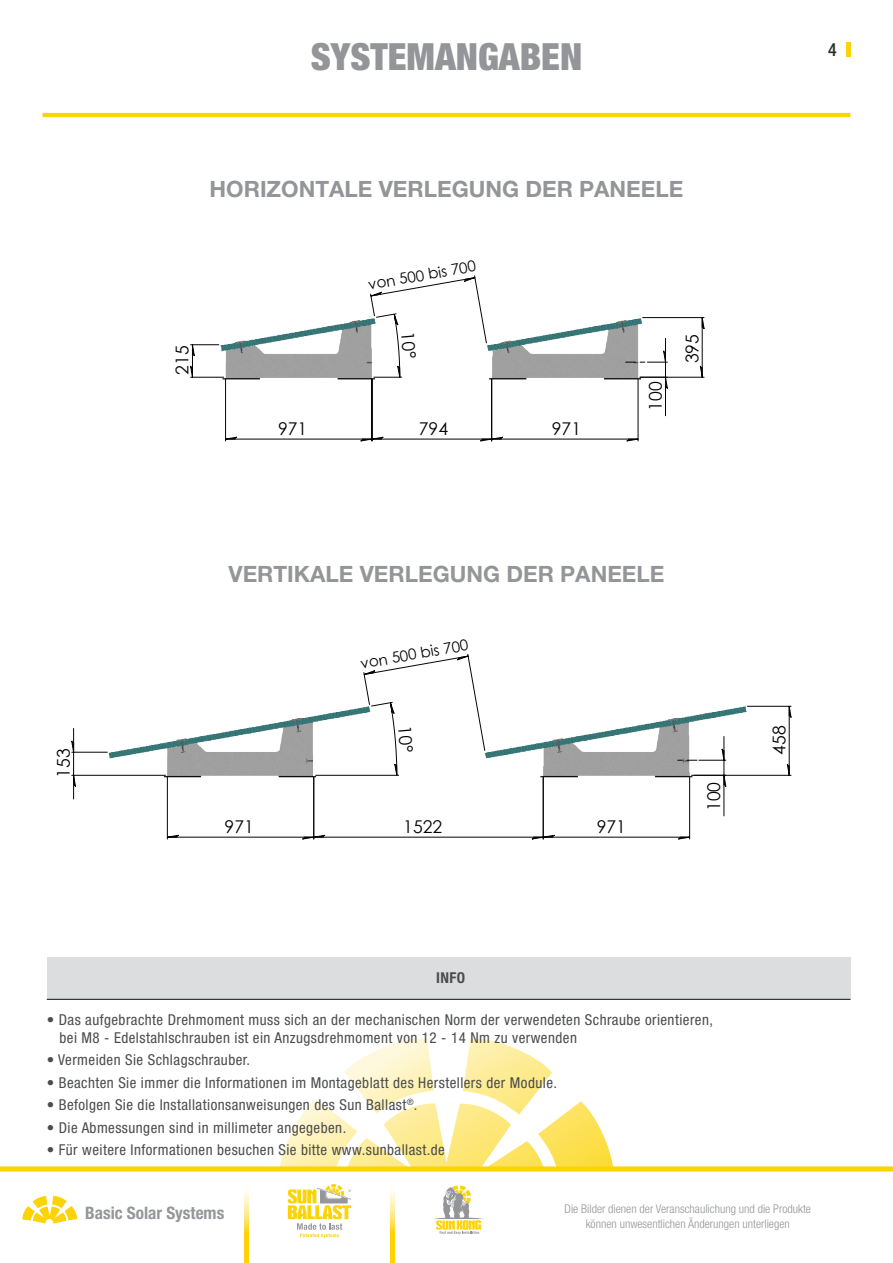
<style>
.page{position:relative;width:893px;height:1263px;background:#fff}
.page>*{position:absolute;margin:0;border:0;box-sizing:border-box;transform-origin:0 0}
.t1{font:900 condensed 37.5px "Helvetica Neue LT Pro";color:#939598}
.t2{font:700 22.5px "Helvetica Neue LT Pro";color:#939598}
.t3{font:500 condensed 18px "Helvetica Neue LT Pro";color:#2e2f2f}
.t4{font:17.55px "Century Gothic";color:#040503}
.t5{font:700 condensed 17.25px "Helvetica Neue LT Pro";color:#949699}
.t6{font:15.15px "Century Gothic";color:#040503}
.t7{font:condensed 15px/18px "Helvetica Neue LT Pro";letter-spacing:.03em;color:#4b4c4d}
.t8{font:700 condensed 15px "Helvetica Neue LT Pro";color:#4b4c4d}
.t9{font:300 condensed 12px/15px "Helvetica Neue LT Pro";color:#939598;text-align:center}
</style>
<div class="page">
<hr style="left:846px;top:43px;width:4px;height:14px;background:#fcd308">
<div style="left:0;top:1166px;width:893px;height:5px;background:#fcd306"></div>
<svg style="left:22px;top:1196px;width:55px;height:27px"></svg>
<svg style="left:244px;top:1192px;width:5px;height:71px"></svg>
<svg style="left:390px;top:1192px;width:5px;height:71px"></svg>
<svg style="left:279px;top:1038px;width:335px;height:129px"></svg>
<svg style="left:434px;top:1185px;width:49px;height:49px"></svg>
<svg style="left:288px;top:1184px;width:63px;height:54px"></svg>
<hr style="left:43px;top:113px;width:807px;height:4px;background:#fcd308">
<div style="left:47px;top:957px;width:803px;height:42px;background:#dcdddf"></div>
<hr style="left:47px;top:999px;width:803px;height:1px;background:#231f20">
<hr style="left:638px;top:379px;width:1px;height:62px;background:#040503">
<hr style="left:491px;top:379px;width:1px;height:62px;background:#040503">
<hr style="left:372px;top:379px;width:1px;height:62px;background:#040503">
<hr style="left:225px;top:379px;width:1px;height:62px;background:#040503">
<hr style="left:665px;top:377px;width:1px;height:39px;background:#040503">
<svg style="left:225px;top:436px;width:414px;height:6px"></svg>
<hr style="left:689px;top:777px;width:1px;height:62px;background:#040503">
<hr style="left:167px;top:777px;width:1px;height:62px;background:#040503">
<hr style="left:724px;top:775px;width:1px;height:41px;background:#040503">
<svg style="left:73px;top:787px;width:1px;height:12px"></svg>
<hr style="left:313px;top:777px;width:1px;height:62px;background:#040503">
<hr style="left:543px;top:777px;width:1px;height:62px;background:#040503">
<svg style="left:72px;top:706px;width:719px;height:81px"></svg>
<svg style="left:166px;top:834px;width:525px;height:6px"></svg>
<svg style="left:190px;top:275px;width:515px;height:114px"></svg>
<svg style="left:315px;top:653px;width:170px;height:130px"></svg>
<p class="t4" style="left:51px;top:778px;width:31px;rotate:-90deg">153</p>
<h1 class="t1" style="left:311px;top:33px;width:273px">SYSTEMANGABEN</h1>
<h2 class="t2" style="left:210px;top:175px;width:475px">HORIZONTALE VERLEGUNG DER PANEELE</h2>
<p class="t6" style="left:366px;top:274px;width:111px;rotate:-10deg">von 500 bis 700</p>
<p class="t4" style="left:346px;top:256px;width:140px">10° HORIZONTAL</p>
<p class="t4" style="left:170px;top:374px;width:31px;rotate:-90deg">215</p>
<p class="t4" style="left:680px;top:363px;width:31px;rotate:-90deg">395</p>
<p class="t4" style="left:643px;top:411px;width:31px;rotate:-90deg">100</p>
<p class="t4" style="left:278px;top:417px;width:31px">971</p>
<p class="t4" style="left:419px;top:417px;width:31px">794</p>
<p class="t4" style="left:552px;top:417px;width:31px">971</p>
<h2 class="t2" style="left:229px;top:560px;width:437px">VERTIKALE VERLEGUNG DER PANEELE</h2>
<p class="t6" style="left:359px;top:653px;width:111px;rotate:-10deg">von 500 bis 700</p>
<p class="t4" style="left:225px;top:815px;width:31px">971</p>
<p class="t4" style="left:403px;top:815px;width:40px">1522</p>
<p class="t4" style="left:597px;top:815px;width:31px">971</p>
<p class="t4" style="left:701px;top:811px;width:31px;rotate:-90deg">100</p>
<p class="t3" style="left:828px;top:39px;width:10px">4</p>
<p class="t4" style="left:767px;top:754px;width:31px;rotate:-90deg">458</p>
<p class="t8" style="left:436px;top:969px;width:31px">INFO</p>
<p class="t7" style="left:60px;top:1010px;width:655px;text-indent:-13px">• Das aufgebrachte Drehmoment muss sich an der mechanischen Norm der verwendeten Schraube orientieren, bei M8 - Edelstahlschrauben ist ein Anzugsdrehmoment von 12 - 14 Nm zu verwenden</p>
<p class="t7" style="left:47px;top:1051px;width:205px">• Vermeiden Sie Schlagschrauber.</p>
<p class="t7" style="left:47px;top:1073px;width:512px">• Beachten Sie immer die Informationen im Montageblatt des Herstellers der Module.</p>
<p class="t7" style="left:47px;top:1096px;width:372px">• Befolgen Sie die Installationsanweisungen des Sun Ballast<sup>®</sup>.</p>
<p class="t7" style="left:47px;top:1118px;width:301px">• Die Abmessungen sind in millimeter angegeben.</p>
<p class="t7" style="left:47px;top:1141px;width:399px">• Für weitere Informationen besuchen Sie bitte www.sunballast.de</p>
<p class="t5" style="left:85px;top:1202px;width:141px">Basic Solar Systems</p>
<p class="t9" style="left:565px;top:1201px;width:248px">Die Bilder dienen der Veranschaulichung und die Produkte können unwesentlichen Änderungen unterliegen</p>
</div>
